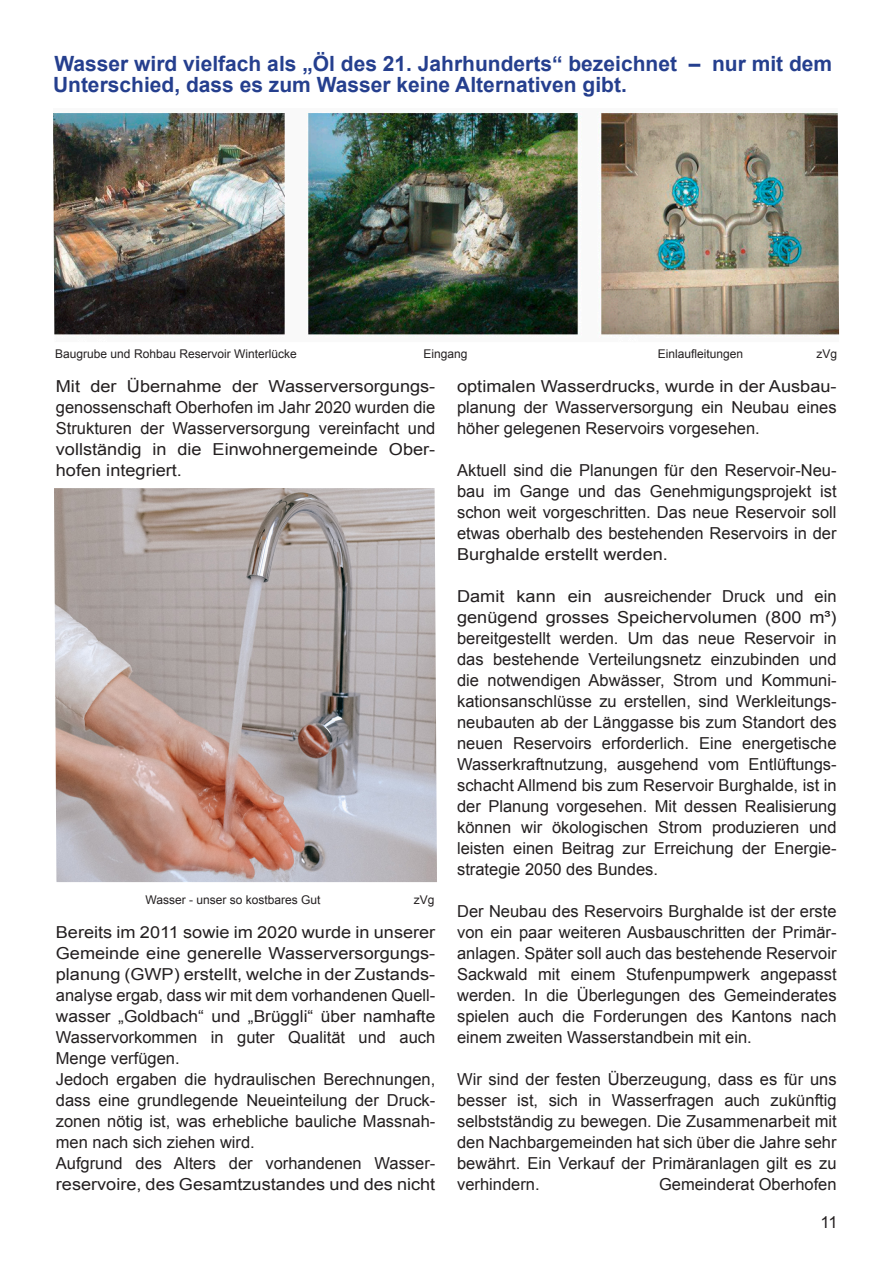
<style>
.page{position:relative;width:893px;height:1263px;background:#fff}
.page>*{position:absolute;margin:0;border:0;box-sizing:border-box;transform-origin:0 0}
.t1{font:700 21px/21px "Arial";color:#253f8e}
.t2{font:16.5px/21px "Arial";color:#231f20;text-align:justify;scale:1.1 1}
.t3{font:16.5px/21px "Arial";color:#231f20;text-align:justify}
.t4{font:12px "Arial";color:#231f20}
</style>
<div class="page">
<img style="left:54px;top:488px;width:383px;height:394px">
<img style="left:53px;top:111px;width:786px;height:227px">
<p class="t1" style="left:53px;top:53px;width:781px">Wasser wird vielfach als „Öl des 21. Jahrhunderts“ bezeichnet – nur mit dem<br>Unterschied, dass es zum Wasser keine Alternativen gibt.</p>
<p class="t4" style="left:55px;top:346px;width:243px">Baugrube und Rohbau Reservoir Winterlücke</p>
<p class="t4" style="left:423px;top:346px;width:46px">Eingang</p>
<p class="t4" style="left:658px;top:346px;width:87px">Einlaufleitungen</p>
<p class="t4" style="left:816px;top:346px;width:22px">zVg</p>
<p class="t2" style="left:56px;top:376px;width:346px">Mit der Übernahme der Wasserversorgungs&shy;genossenschaft Oberhofen im Jahr 2020 wurden die Strukturen der Wasserversorgung vereinfacht und vollständig in die Einwohnergemeinde Ober&shy;hofen integriert.</p>
<p class="t4" style="left:146px;top:891px;width:176px">Wasser - unser so kostbares Gut</p>
<p class="t4" style="left:414px;top:891px;width:22px">zVg</p>
<p class="t2" style="left:56px;top:922px;width:347px;text-align:left">Bereits im 2011 sowie im 2020 wurde in unserer Gemeinde eine generelle Wasserversorgungs&shy;planung (GWP) erstellt, welche in der Zustands&shy;analyse ergab, dass wir mit dem vorhandenen Quell&shy;wasser „Goldbach“ und „Brüggli“ über namhafte Wasservorkommen in guter Qualität und auch Menge verfügen.<br>Jedoch ergaben die hydraulischen Berechnungen, dass eine grundlegende Neueinteilung der Druck&shy;zonen nötig ist, was erhebliche bauliche Massnah&shy;men nach sich ziehen wird.<br>Aufgrund des Alters der vorhandenen Wasser&shy;reservoire, des Gesamtzustandes und des nicht</p>
<p class="t2" style="left:457px;top:376px;width:346px">optimalen Wasserdrucks, wurde in der Ausbau&shy;planung der Wasserversorgung ein Neubau eines höher gelegenen Reservoirs vorgesehen.</p>
<p class="t3" style="left:457px;top:460px;width:381px">Aktuell sind die Planungen für den Reservoir-Neu&shy;bau im Gange und das Genehmigungsprojekt ist schon weit vorgeschritten. Das neue Reservoir soll etwas oberhalb des bestehenden Reservoirs in der Burghalde erstellt werden.</p>
<p class="t2" style="left:457px;top:586px;width:346px">Damit kann ein ausreichender Druck und ein genügend grosses Speichervolumen (800 m³) bereitgestellt werden. Um das neue Reservoir in das bestehende Verteilungsnetz einzubinden und die notwendigen Abwässer, Strom und Kommuni&shy;kationsanschlüsse zu erstellen, sind Werkleitungs&shy;neubauten ab der Länggasse bis zum Standort des neuen Reservoirs erforderlich. Eine energetische Wasserkraftnutzung, ausgehend vom Entlüftungs&shy;schacht Allmend bis zum Reservoir Burghalde, ist in der Planung vorgesehen. Mit dessen Realisierung können wir ökologischen Strom produzieren und leisten einen Beitrag zur Erreichung der Energie&shy;strategie 2050 des Bundes.</p>
<p class="t3" style="left:457px;top:901px;width:381px">Der Neubau des Reservoirs Burghalde ist der erste von ein paar weiteren Ausbauschritten der Primär&shy;anlagen. Später soll auch das bestehende Reservoir Sackwald mit einem Stufenpumpwerk angepasst werden. In die Überlegungen des Gemeinderates spielen auch die Forderungen des Kantons nach einem zweiten Wasserstandbein mit ein.</p>
<p class="t3" style="left:457px;top:1069px;width:381px">Wir sind der festen Überzeugung, dass es für uns besser ist, sich in Wasserfragen auch zukünftig selbstständig zu bewegen. Die Zusammenarbeit mit den Nachbargemeinden hat sich über die Jahre sehr bewährt. Ein Verkauf der Primäranlagen gilt es zu verhindern.</p>
<p class="t3" style="left:659px;top:1174px;width:179px">Gemeinderat Oberhofen</p>
<p class="t3" style="left:821px;top:1212px;width:19px">11</p>
</div>
